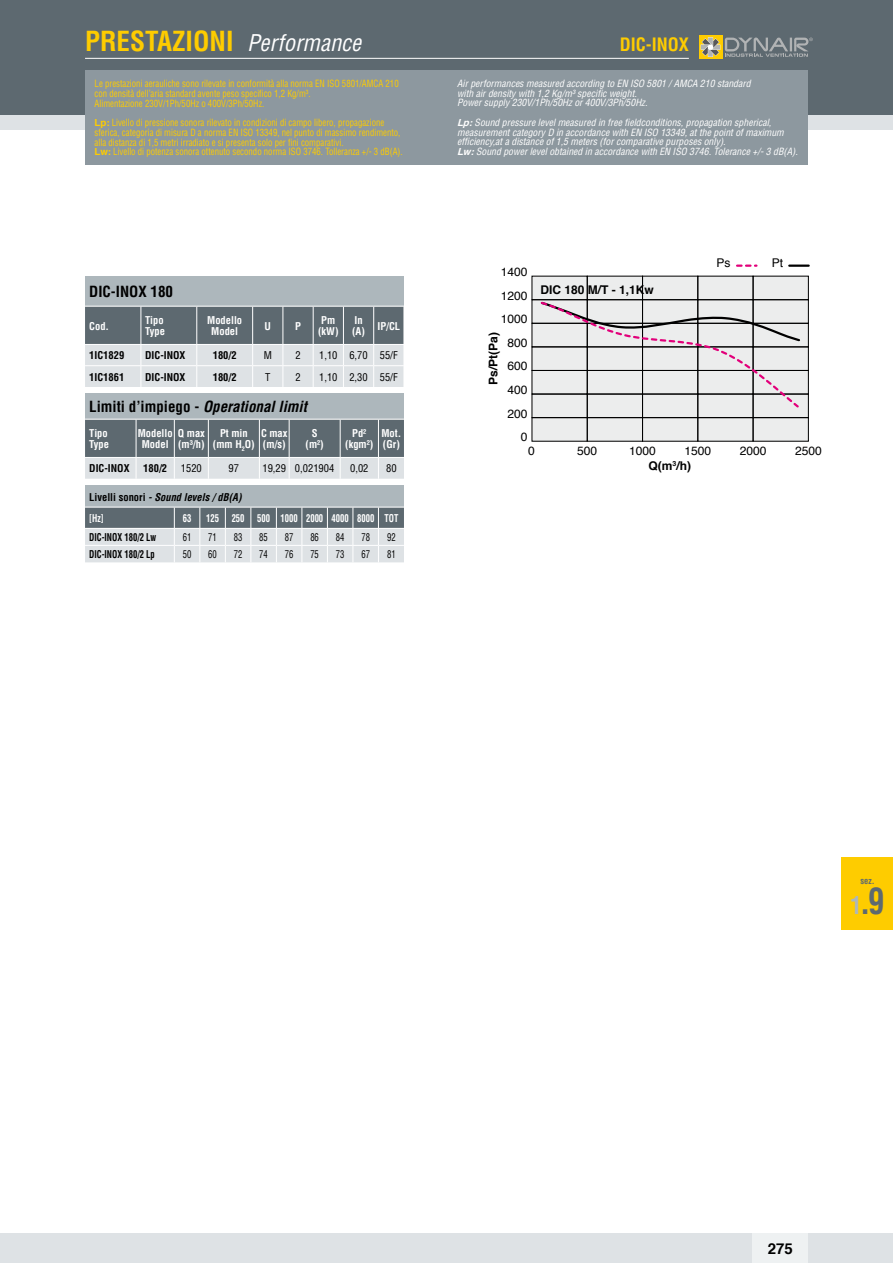
<style>
.page{position:relative;width:893px;height:1263px;background:#fff}
.page>*{position:absolute;margin:0;border:0;box-sizing:border-box;transform-origin:0 0}
.t1{font:700 condensed 35.55px "Helvetica";color:#5d6970;scale:.91 1}
.t2{font:700 condensed 27px "Helvetica";color:#fecc00}
.t3{font:700 condensed 18px "Helvetica";color:#fecc00}
.t4{font:700 condensed 15px "Helvetica";color:#000}
.t5{font:700 15px "Helvetica";color:#000}
.t6{font:12px "Helvetica";color:#000}
.t7{font:700 12px "Helvetica";color:#000}
.t8{font:700 condensed 10.5px/10.5px "Helvetica";color:#fff}
.t9{font:700 condensed 10.5px "Helvetica";color:#000}
.t10{font:condensed 10.5px "Helvetica";color:#000}
.t11{font:condensed 10.5px "Helvetica";color:#000;scale:.82 1}
.t12{font:italic 700 condensed 10.5px/21.3px "Helvetica";color:#000}
.t13{font:700 condensed 10.5px "Helvetica";color:#fff;scale:.82 1}
.t14{font:700 condensed 10.5px "Helvetica";color:#000;scale:.82 1}
.t15{font:condensed 9.75px/9.8px "Helvetica";color:#fecc00;scale:.9 1}
.t16{font:italic condensed 9.75px/9.8px "Helvetica LT Std";color:#fff}
.t17{font:700 condensed 8.85px "Helvetica";color:#5d6970;scale:.96 1}
.s1{font-family:"Helvetica LT Std";font-weight:400;font-style:italic;font-size:22.5px;color:#fff}
.s2{font-weight:700;font-stretch:normal}
.s3{font-style:italic}
.s4{font-style:normal}
.s5{font-style:normal;color:#fff}
.s6{font-family:"Helvetica";font-weight:700;font-stretch:normal}
.s7{font-size:24px;color:#adb7bc}
</style>
<div class="page">
<div style="left:0;top:0;width:893px;height:130px;background:#5d6970"></div>
<div style="left:0;top:115px;width:893px;height:15px;background:#dee2e5"></div>
<div style="left:0;top:1233px;width:893px;height:30px;background:#dee2e5"></div>
<div style="left:753px;top:1233px;width:55px;height:30px;background:#eef1f2"></div>
<div style="left:699px;top:35px;width:23px;height:24px;background:#fecc00"></div>
<svg style="left:701px;top:37px;width:112px;height:20px"></svg>
<hr style="left:85px;top:58px;width:604px;height:1px;background:#fff">
<div style="left:85px;top:276px;width:319px;height:30px;background:#adb7bc"></div>
<svg style="left:85px;top:306px;width:319px;height:81px;background:#a5adb1"></svg>
<div style="left:85px;top:394px;width:319px;height:25px;background:#adb7bc"></div>
<svg style="left:85px;top:419px;width:319px;height:60px;background:#919a9f"></svg>
<div style="left:85px;top:486px;width:319px;height:21px;background:#adb7bc"></div>
<svg style="left:85px;top:507px;width:319px;height:55px;background:#b2b8bd"></svg>
<div style="left:532px;top:276px;width:276px;height:165px;background:#eceded"></div>
<div style="left:642px;top:276px;width:56px;height:24px;border:1px solid #000"></div>
<div style="left:532px;top:299px;width:55px;height:24px;border:1px solid #000"></div>
<div style="left:587px;top:299px;width:56px;height:24px;border:1px solid #000"></div>
<div style="left:642px;top:299px;width:56px;height:24px;border:1px solid #000"></div>
<div style="left:698px;top:299px;width:55px;height:24px;border:1px solid #000"></div>
<div style="left:753px;top:299px;width:55px;height:24px;border:1px solid #000"></div>
<div style="left:532px;top:323px;width:55px;height:24px;border:1px solid #000"></div>
<div style="left:753px;top:323px;width:55px;height:24px;border:1px solid #000"></div>
<div style="left:642px;top:394px;width:56px;height:24px;border:1px solid #000"></div>
<div style="left:532px;top:417px;width:55px;height:24px;border:1px solid #000"></div>
<div style="left:587px;top:417px;width:56px;height:24px;border:1px solid #000"></div>
<div style="left:642px;top:417px;width:56px;height:24px;border:1px solid #000"></div>
<div style="left:698px;top:417px;width:55px;height:24px;border:1px solid #000"></div>
<div style="left:753px;top:417px;width:55px;height:24px;border:1px solid #000"></div>
<svg style="left:540px;top:301px;width:261px;height:108px"></svg>
<hr style="left:789px;top:265px;width:20px;height:2px;background:#000">
<svg style="left:737px;top:265px;width:19px;height:2px"></svg>
<div style="left:85px;top:70px;width:723px;height:95px;background:#8d989f"></div>
<div style="left:842px;top:857px;width:51px;height:73px;background:#fecc00"></div>
<h2 class="t2" style="left:85px;top:24px;width:278px">PRESTAZIONI <span class="s1">Performance</span></h2>
<h3 class="t3" style="left:620px;top:33px;width:71px">DIC-INOX</h3>
<p class="t15" style="left:95px;top:79px;width:339px">Le prestazioni aerauliche sono rilevate in conformità alla norma EN ISO 5801/AMCA 210 con densità dell’aria standard avente peso specifico 1,2 Kg/m³.<br>Alimentazione 230V/1Ph/50Hz o 400V/3Ph/50Hz.</p>
<p class="t15" style="left:95px;top:118px;width:344px"><span class="s2">Lp:</span> Livello di pressione sonora rilevato in condizioni di campo libero, propagazione sferica, categoria di misura D a norma EN ISO 13349, nel punto di massimo rendimento, alla distanza di 1,5 metri irradiato e si presenta solo per fini comparativi.<br><span class="s2">Lw:</span> Livello di potenza sonora ottenuto secondo norma ISO 3746. Tolleranza +/- 3 dB(A).</p>
<h3 class="t4" style="left:89px;top:282px;width:85px">DIC-INOX 180</h3>
<p class="t8" style="left:89px;top:320px;width:21px">Cod.</p>
<p class="t8" style="left:145px;top:315px;width:21px">Tipo<br>Type</p>
<p class="t8" style="left:207px;top:315px;width:37px;text-align:center">Modello<br>Model</p>
<p class="t8" style="left:265px;top:320px;width:8px">U</p>
<p class="t8" style="left:295px;top:320px;width:7px">P</p>
<p class="t8" style="left:318px;top:315px;width:22px;text-align:center">Pm (kW)</p>
<p class="t8" style="left:352px;top:315px;width:14px">In (A)</p>
<p class="t8" style="left:377px;top:320px;width:24px">IP/CL</p>
<p class="t9" style="left:89px;top:349px;width:37px">1IC1829</p>
<p class="t9" style="left:145px;top:349px;width:42px">DIC-INOX</p>
<p class="t9" style="left:213px;top:349px;width:25px">180/2</p>
<p class="t10" style="left:264px;top:349px;width:10px">M</p>
<p class="t10" style="left:295px;top:349px;width:7px">2</p>
<p class="t10" style="left:319px;top:349px;width:80px">1,10 6,70 55/F</p>
<p class="t9" style="left:89px;top:370px;width:37px">1IC1861</p>
<p class="t9" style="left:145px;top:370px;width:42px">DIC-INOX</p>
<p class="t9" style="left:213px;top:370px;width:25px">180/2</p>
<p class="t10" style="left:265px;top:370px;width:7px">T</p>
<p class="t10" style="left:295px;top:370px;width:7px">2</p>
<p class="t10" style="left:319px;top:370px;width:80px">1,10 2,30 55/F</p>
<h3 class="t4" style="left:89px;top:397px;width:219px">Limiti d’impiego - <span class="s3">Operational limit</span></h3>
<p class="t8" style="left:89px;top:428px;width:21px">Tipo<br>Type</p>
<p class="t8" style="left:138px;top:428px;width:37px;text-align:center">Modello<br>Model</p>
<p class="t8" style="left:178px;top:428px;width:29px">Q max (m³/h)</p>
<p class="t8" style="left:213px;top:428px;width:43px;text-align:center">Pt min (mm H<sub>2</sub>O)</p>
<p class="t8" style="left:261px;top:428px;width:28px">C max (m/s)</p>
<p class="t8" style="left:305px;top:428px;width:20px;text-align:center">S (m²)</p>
<p class="t8" style="left:345px;top:428px;width:30px;text-align:center">Pd² (kgm²)</p>
<p class="t8" style="left:381px;top:428px;width:21px">Mot. (Gr)</p>
<p class="t9" style="left:89px;top:462px;width:42px">DIC-INOX</p>
<p class="t9" style="left:143px;top:462px;width:25px">180/2</p>
<p class="t10" style="left:181px;top:462px;width:22px">1520</p>
<p class="t10" style="left:229px;top:462px;width:12px">97</p>
<p class="t10" style="left:262px;top:462px;width:73px">19,29 0,021904</p>
<p class="t10" style="left:350px;top:462px;width:20px">0,02</p>
<p class="t10" style="left:386px;top:462px;width:12px">80</p>
<p class="t12" style="left:89px;top:486px;width:154px"><span class="s4">Livelli sonori</span> - Sound levels / dB(A) <span class="s5">[Hz]</span></p>
<p class="t13" style="left:183px;top:511px;width:12px">63</p>
<p class="t13" style="left:206px;top:511px;width:236px">125 250 500 1000 2000 4000 8000 TOT</p>
<p class="t14" style="left:89px;top:531px;width:83px">DIC-INOX 180/2 Lw</p>
<p class="t11" style="left:183px;top:531px;width:12px">61</p>
<p class="t11" style="left:208px;top:531px;width:12px">71</p>
<p class="t11" style="left:234px;top:531px;width:12px">83</p>
<p class="t11" style="left:259px;top:531px;width:12px">85</p>
<p class="t11" style="left:285px;top:531px;width:12px">87</p>
<p class="t11" style="left:310px;top:531px;width:12px">86</p>
<p class="t11" style="left:336px;top:531px;width:12px">84</p>
<p class="t11" style="left:361px;top:531px;width:12px">78</p>
<p class="t11" style="left:387px;top:531px;width:12px">92</p>
<p class="t14" style="left:89px;top:548px;width:81px">DIC-INOX 180/2 Lp</p>
<p class="t11" style="left:183px;top:548px;width:12px">50</p>
<p class="t11" style="left:208px;top:548px;width:12px">60</p>
<p class="t11" style="left:234px;top:548px;width:12px">72</p>
<p class="t11" style="left:259px;top:548px;width:12px">74</p>
<p class="t11" style="left:285px;top:548px;width:12px">76</p>
<p class="t11" style="left:310px;top:548px;width:12px">75</p>
<p class="t11" style="left:336px;top:548px;width:12px">73</p>
<p class="t11" style="left:361px;top:548px;width:12px">67</p>
<p class="t11" style="left:387px;top:548px;width:12px">81</p>
<p class="t16" style="left:457px;top:79px;width:295px">Air performances measured according to EN ISO 5801 / AMCA 210 standard with air density with 1,2 Kg/m³ specific weight.<br>Power supply 230V/1Ph/50Hz or 400V/3Ph/50Hz.</p>
<p class="t16" style="left:457px;top:118px;width:342px"><span class="s6">Lp:</span>Sound pressure level measured in free fieldconditions, propagation spherical, measurement category D in accordance with EN ISO 13349, at the point of maximum efficiency,at a distance of 1,5 meters (for comparative purposes only).<br><span class="s6">Lw:</span>Sound power level obtained in accordance with EN ISO 3746. Tolerance +/- 3 dB(A).</p>
<p class="t6" style="left:501px;top:263px;width:28px">1400</p>
<p class="t6" style="left:501px;top:286px;width:28px">1200</p>
<p class="t6" style="left:501px;top:310px;width:28px">1000</p>
<p class="t7" style="left:484px;top:385px;width:54px;rotate:-90deg">Ps/Pt(Pa)</p>
<p class="t6" style="left:507px;top:333px;width:22px">800</p>
<p class="t6" style="left:507px;top:357px;width:22px">600</p>
<p class="t6" style="left:507px;top:380px;width:22px">400</p>
<p class="t6" style="left:507px;top:404px;width:22px">200</p>
<p class="t6" style="left:521px;top:428px;width:8px">0</p>
<p class="t7" style="left:540px;top:280px;width:115px">DIC 180 M/T - 1,1Kw</p>
<p class="t6" style="left:717px;top:254px;width:16px">Ps</p>
<p class="t6" style="left:772px;top:254px;width:13px">Pt</p>
<p class="t6" style="left:528px;top:441px;width:8px">0</p>
<p class="t6" style="left:577px;top:441px;width:22px">500</p>
<p class="t6" style="left:629px;top:441px;width:28px">1000</p>
<p class="t6" style="left:684px;top:441px;width:28px">1500</p>
<p class="t6" style="left:740px;top:441px;width:28px">2000</p>
<p class="t6" style="left:795px;top:441px;width:28px">2500</p>
<p class="t7" style="left:648px;top:456px;width:44px">Q(m<sup>3</sup>/h)</p>
<p class="t17" style="left:860px;top:875px;width:16px">sez.</p>
<h1 class="t1" style="left:850px;top:878px;width:39px"><span class="s7">1</span>.9</h1>
<h3 class="t5" style="left:768px;top:1236px;width:27px">275</h3>
</div>
